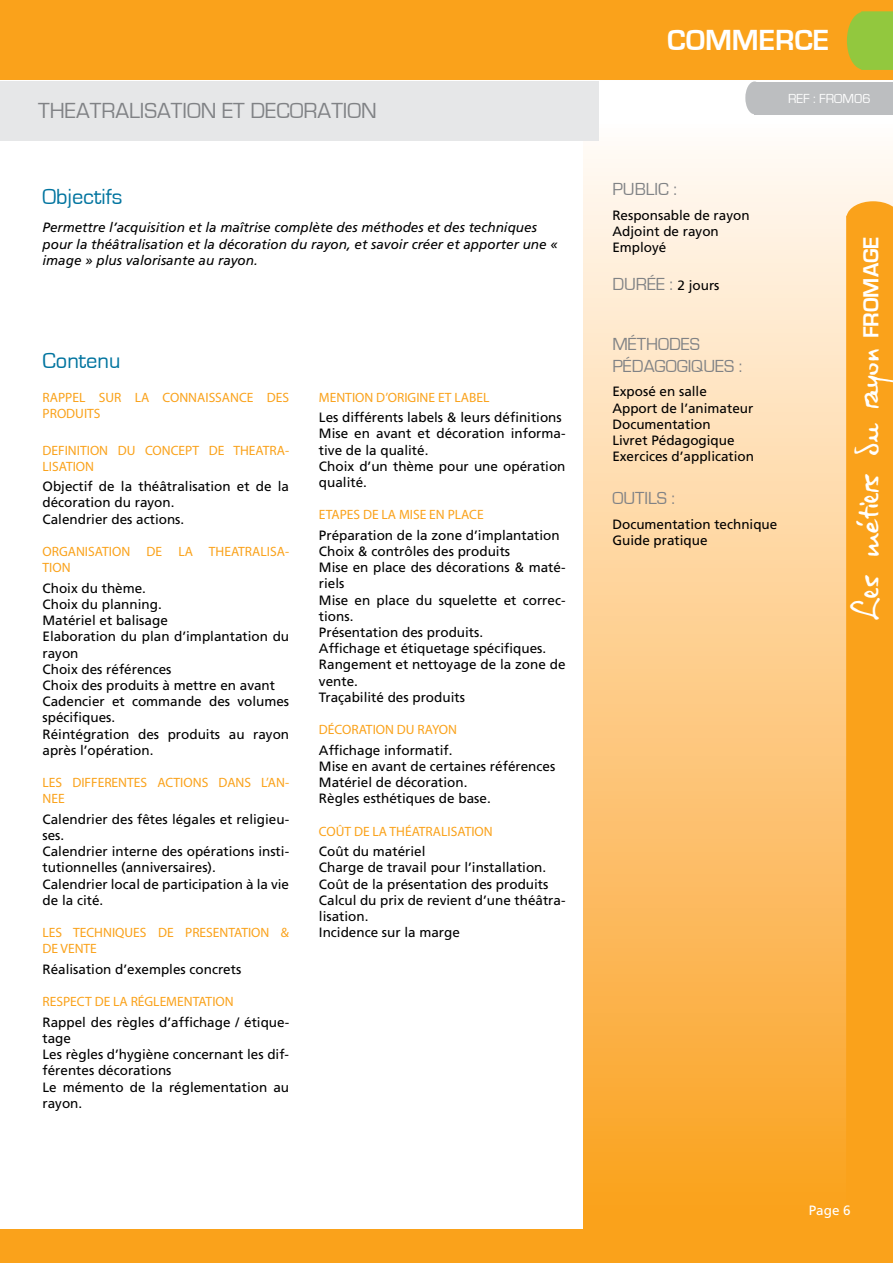
<style>
.page{position:relative;width:893px;height:1263px;background:#fff}
.page>*{position:absolute;margin:0;border:0;box-sizing:border-box;transform-origin:0 0}
.t1{font:30px "Virginie";color:#fff}
.t2{font:700 30px "Eurostile";color:#fff}
.t3{font:22.5px "Eurostile";color:#808285}
.t4{font:22.5px "Eurostile";color:#00749f}
.t5{font:18px/21.6px "Eurostile";color:#808285}
.t6{font:13.5px/16.2px "Frutiger";color:#000}
.t7{font:13.5px/16.2px "Myriad Pro";color:#faa21b}
.t8{font:italic 13.5px/16.2px "Frutiger";color:#000}
.t9{font:13.5px "Eurostile";color:#fff}
.t10{font:13.5px "Frutiger";color:#fff}
.s1{font-family:"Frutiger";font-size:13.5px;color:#000}
.s2{font-family:"Eurostile";font-weight:700;font-size:22.5px}
</style>
<div class="page">
<div style="left:0;top:0;width:893px;height:79px;background:#faa21b"></div>
<div style="left:584px;top:119px;width:309px;height:1111px;background:linear-gradient(to bottom,#fffbfa,#fba01b)"></div>
<div style="left:0;top:1229px;width:893px;height:34px;background:#faa21b"></div>
<div style="left:846px;top:201px;width:47px;height:1028px;background:#faa21b"></div>
<div style="left:745px;top:81px;width:19px;height:33px;background:#bcbec0;border-radius:50%"></div>
<div style="left:0;top:81px;width:598px;height:59px;background:#e6e7e8"></div>
<svg style="left:847px;top:11px;width:46px;height:59px"></svg>
<div style="left:754px;top:82px;width:139px;height:33px;background:#bcbec0"></div>
<h2 class="t3" style="left:38px;top:99px;width:340px">THEATRALISATION ET DECORATION</h2>
<h2 class="t4" style="left:43px;top:184px;width:81px">Objectifs</h2>
<p class="t8" style="left:43px;top:220px;width:517px">Permettre l’acquisition et la maîtrise complète des méthodes et des techniques pour la théâtralisation et la décoration du rayon, et savoir créer et apporter une « image » plus valorisante au rayon.</p>
<h2 class="t4" style="left:43px;top:348px;width:80px">Contenu</h2>
<p class="t7" style="left:43px;top:389px;width:248px">RAPPEL SUR LA CONNAISSANCE DES<br>PRODUITS</p>
<p class="t7" style="left:43px;top:442px;width:248px">DEFINITION DU CONCEPT DE THEATRA-<br>LISATION</p>
<p class="t6" style="left:43px;top:478px;width:248px">Objectif de la théâtralisation et de la décoration du rayon.<br>Calendrier des actions.</p>
<p class="t7" style="left:43px;top:543px;width:248px">ORGANISATION DE LA THEATRALISA-<br>TION</p>
<p class="t6" style="left:43px;top:580px;width:248px">Choix du thème.<br>Choix du planning.<br>Matériel et balisage<br>Elaboration du plan d’implantation du rayon<br>Choix des références<br>Choix des produits à mettre en avant<br>Cadencier et commande des volumes spécifiques.<br>Réintégration des produits au rayon après l’opération.</p>
<p class="t7" style="left:43px;top:774px;width:248px">LES DIFFERENTES ACTIONS DANS L’AN-<br>NEE</p>
<p class="t6" style="left:43px;top:811px;width:248px">Calendrier des fêtes légales et religieu&shy;ses.<br>Calendrier interne des opérations insti&shy;tutionnelles (anniversaires).<br>Calendrier local de participation à la vie de la cité.</p>
<p class="t7" style="left:43px;top:924px;width:248px">LES TECHNIQUES DE PRESENTATION &amp;<br>DE VENTE</p>
<p class="t6" style="left:43px;top:961px;width:200px">Réalisation d’exemples concrets</p>
<p class="t7" style="left:43px;top:993px;width:193px">RESPECT DE LA RÉGLEMENTATION</p>
<p class="t6" style="left:43px;top:1014px;width:248px">Rappel des règles d’affichage / étique&shy;tage<br>Les règles d’hygiène concernant les dif&shy;férentes décorations<br>Le mémento de la réglementation au rayon.</p>
<p class="t7" style="left:319px;top:389px;width:172px">MENTION D’ORIGINE ET LABEL</p>
<p class="t6" style="left:319px;top:409px;width:248px">Les différents labels &amp; leurs définitions<br>Mise en avant et décoration informa&shy;tive de la qualité.<br>Choix d’un thème pour une opération qualité.</p>
<p class="t7" style="left:319px;top:506px;width:166px">ETAPES DE LA MISE EN PLACE</p>
<p class="t6" style="left:319px;top:527px;width:248px">Préparation de la zone d’implantation<br>Choix &amp; contrôles des produits<br>Mise en place des décorations &amp; maté&shy;riels<br>Mise en place du squelette et correc&shy;tions.<br>Présentation des produits.<br>Affichage et étiquetage spécifiques.<br>Rangement et nettoyage de la zone de vente.<br>Traçabilité des produits</p>
<p class="t7" style="left:319px;top:721px;width:140px">DÉCORATION DU RAYON</p>
<p class="t6" style="left:319px;top:742px;width:238px">Affichage informatif.<br>Mise en avant de certaines références<br>Matériel de décoration.<br>Règles esthétiques de base.</p>
<p class="t7" style="left:319px;top:823px;width:175px">COÛT DE LA THÉATRALISATION</p>
<p class="t6" style="left:319px;top:843px;width:248px">Coût du matériel<br>Charge de travail pour l’installation.<br>Coût de la présentation des produits<br>Calcul du prix de revient d’une théâtra&shy;lisation.<br>Incidence sur la marge</p>
<h1 class="t2" style="left:667px;top:24px;width:164px">COMMERCE</h1>
<p class="t9" style="left:788px;top:91px;width:84px">REF : FROM06</p>
<h3 class="t5" style="left:612px;top:178px;width:66px">PUBLIC :</h3>
<p class="t6" style="left:612px;top:207px;width:139px">Responsable de rayon<br>Adjoint de rayon<br>Employé</p>
<h3 class="t5" style="left:612px;top:273px;width:109px">DURÉE : <span class="s1">2 jours</span></h3>
<h3 class="t5" style="left:612px;top:334px;width:131px">MÉTHODES<br>PÉDAGOGIQUES :</h3>
<p class="t6" style="left:612px;top:383px;width:143px">Exposé en salle<br>Apport de l’animateur<br>Documentation<br>Livret Pédagogique<br>Exercices d’application</p>
<h3 class="t5" style="left:612px;top:488px;width:64px">OUTILS :</h3>
<p class="t6" style="left:612px;top:516px;width:167px">Documentation technique<br>Guide pratique</p>
<h1 class="t1" style="left:851px;top:620px;width:385px;rotate:-90deg">Les métiers du rayon <span class="s2">FROMAGE</span></h1>
<p class="t10" style="left:809px;top:1202px;width:44px">Page 6</p>
</div>
